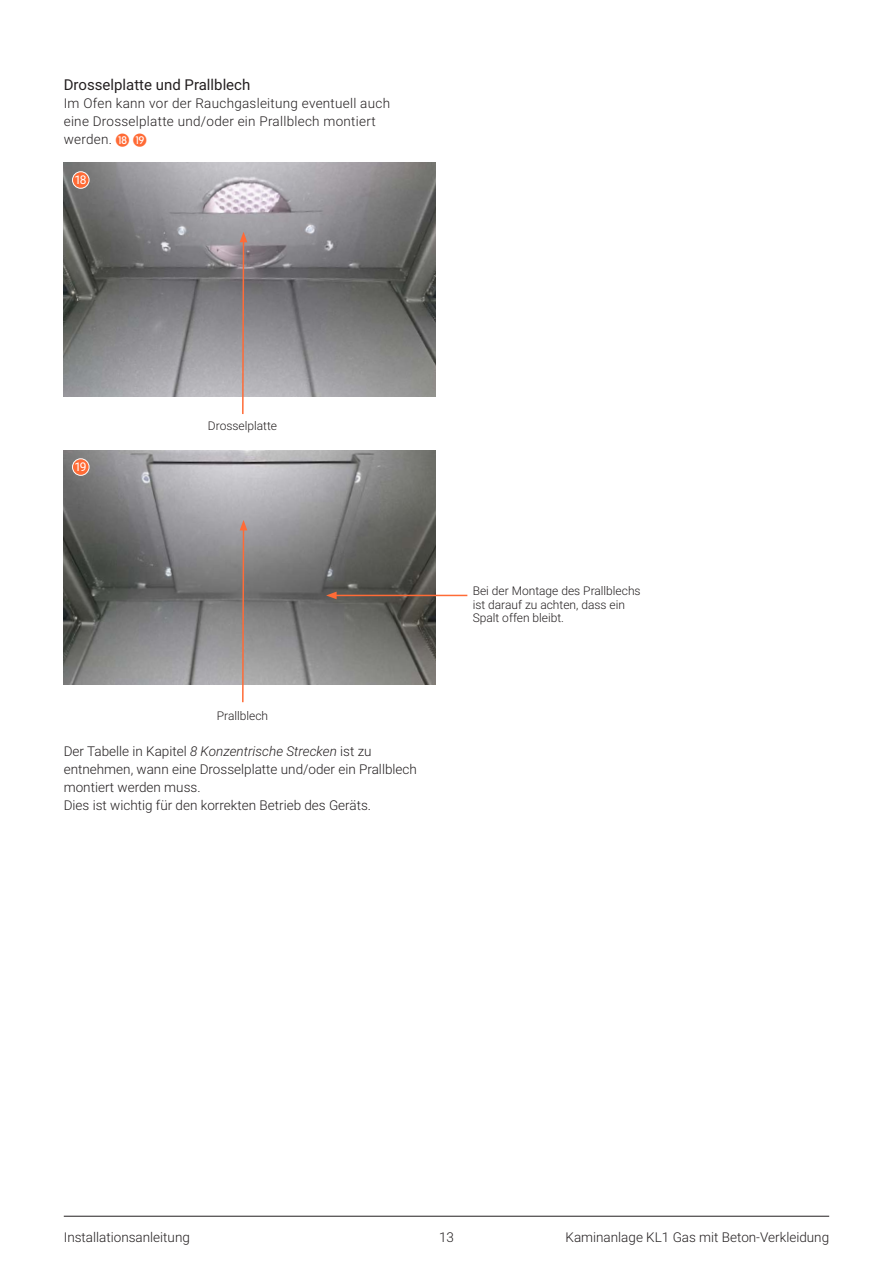
<style>
.page{position:relative;width:893px;height:1263px;background:#fff}
.page>*{position:absolute;margin:0;border:0;box-sizing:border-box;transform-origin:0 0}
.Tussenkop{font:15px "Roboto";color:#231f20}
.Platte_tekst{font:300 13.5px/18px "Roboto";color:#231f20}
.Platte_tekst-2{font:300 13.5px/18px "Roboto";letter-spacing:.02em;color:#231f20}
.Illustratie_tekst{font:300 12px/13.5px "Roboto";color:#231f20}
.Illustratie_nummerin{font:12px "Roboto";color:#fff}
.s1{font-style:italic}
</style>
<div class="page">
<hr style="left:64px;top:1216px;width:765px;height:1px;background:#231f20">
<img style="left:64px;top:450px;width:372px;height:234px">
<img style="left:64px;top:162px;width:372px;height:234px">
<svg style="left:240px;top:232px;width:7px;height:182px"></svg>
<svg style="left:240px;top:520px;width:7px;height:183px"></svg>
<hr style="left:334px;top:595px;width:133px;height:1px;background:#ff6b36">
<svg style="left:326px;top:592px;width:11px;height:7px"></svg>
<div style="left:73px;top:172px;width:16px;height:16px;background:#ff6b36;border-radius:50%"></div>
<div style="left:72px;top:171px;width:17px;height:18px;border:1px solid #fff;border-radius:50%"></div>
<div style="left:73px;top:459px;width:16px;height:16px;background:#ff6b36;border-radius:50%"></div>
<div style="left:72px;top:459px;width:17px;height:17px;border:1px solid #fff;border-radius:50%"></div>
<p class="Tussenkop" style="left:64px;top:74px;width:188px">Drosselplatte und Prallblech</p>
<p class="Platte_tekst-2" style="left:64px;top:94px;width:328px">Im Ofen kann vor der Rauchgasleitung eventuell auch eine Drosselplatte und/oder ein Prallblech montiert werden.</p>
<p class="Illustratie_nummerin" style="left:74px;top:172px;width:14px">18</p>
<p class="Illustratie_nummerin" style="left:74px;top:459px;width:14px">19</p>
<p class="Illustratie_tekst" style="left:208px;top:418px;width:71px">Drosselplatte</p>
<p class="Illustratie_tekst" style="left:217px;top:708px;width:53px">Prallblech</p>
<p class="Platte_tekst" style="left:64px;top:742px;width:355px">Der Tabelle in Kapitel <span class="s1">8 Konzentrische Strecken</span> ist zu entnehmen, wann eine Drosselplatte und/oder ein Prallblech montiert werden muss.</p>
<p class="Platte_tekst" style="left:64px;top:796px;width:309px">Dies ist wichtig für den korrekten Betrieb des Geräts.</p>
<p class="Illustratie_tekst" style="left:473px;top:584px;width:169px">Bei der Montage des Prallblechs ist darauf zu achten, dass ein<br>Spalt offen bleibt.</p>
<p class="Platte_tekst" style="left:64px;top:1228px;width:128px">Installationsanleitung</p>
<p class="Platte_tekst" style="left:439px;top:1228px;width:16px">13</p>
<p class="Platte_tekst" style="left:565px;top:1228px;width:265px">Kaminanlage KL1 Gas mit Beton-Verkleidung</p>
</div>
